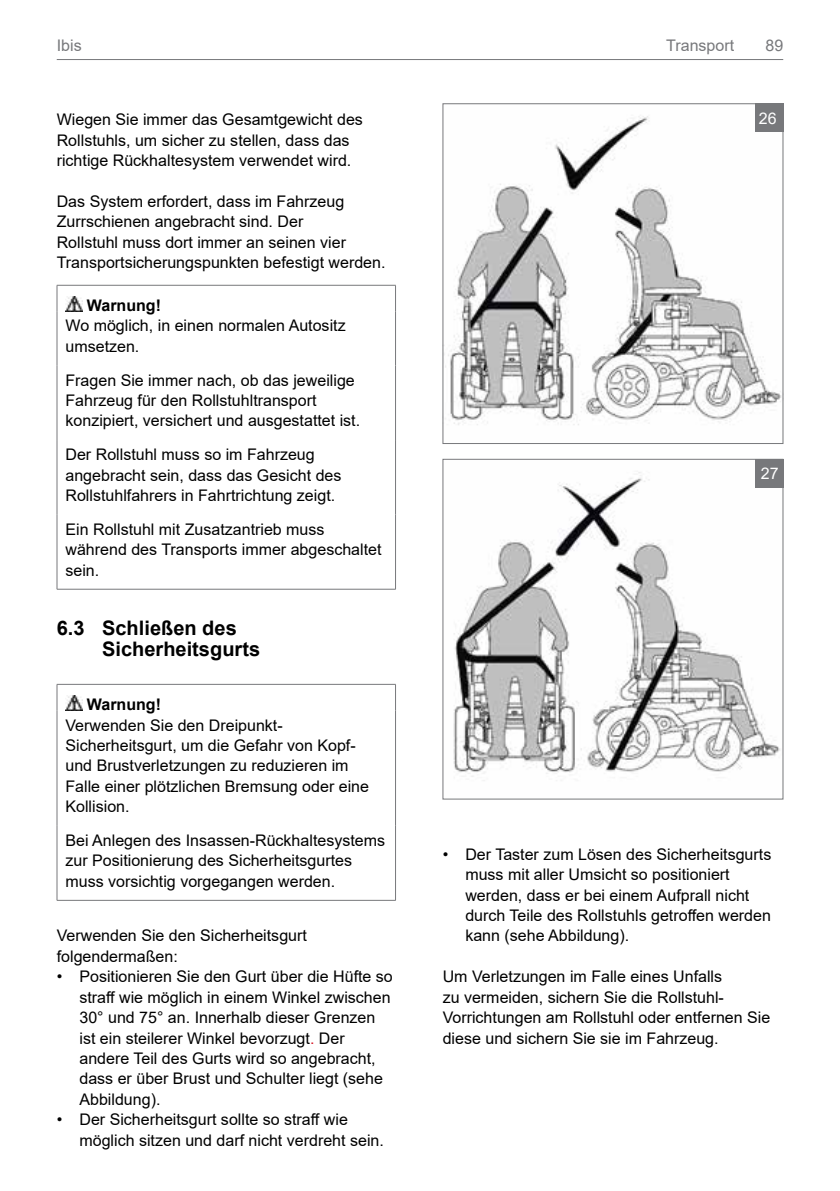
<style>
.page{position:relative;width:840px;height:1191px;background:#fff}
.page>*{position:absolute;margin:0;border:0;box-sizing:border-box;transform-origin:0 0}
.t1{font:700 20px/20.4px "Arial";color:#000}
.Regular{font:16px/20.4px "Arial";color:#000}
.Text{font:16px/20.4px "Arial";color:#000}
.Warning_Regular{font:16px/20.4px "Arial";color:#000}
.Warning_Bold{font:700 16px "Arial";color:#000}
.t2{font:16px "Arial";color:#77787b}
.t3{font:16px "Arial";color:#fff}
.s1{color:#d51826}
</style>
<div class="page">
<hr style="left:57px;top:59px;width:725px;height:1px;background:#77787b">
<img style="left:444px;top:116px;width:336px;height:309px">
<div style="left:442px;top:103px;width:340px;height:341px;border:1px solid #77787b"></div>
<img style="left:453px;top:472px;width:327px;height:309px">
<div style="left:754px;top:103px;width:28px;height:29px;background:#77787b"></div>
<div style="left:754px;top:459px;width:28px;height:28px;background:#77787b"></div>
<hr style="left:57px;top:311px;width:1px;height:54px;background:#77787b">
<hr style="left:395px;top:311px;width:1px;height:54px;background:#77787b">
<hr style="left:57px;top:365px;width:1px;height:75px;background:#77787b">
<hr style="left:395px;top:365px;width:1px;height:75px;background:#77787b">
<hr style="left:57px;top:440px;width:1px;height:74px;background:#77787b">
<hr style="left:395px;top:440px;width:1px;height:74px;background:#77787b">
<hr style="left:57px;top:514px;width:1px;height:75px;background:#77787b">
<hr style="left:395px;top:514px;width:1px;height:75px;background:#77787b">
<hr style="left:57px;top:589px;width:338px;height:1px;background:#77787b">
<hr style="left:57px;top:285px;width:338px;height:1px;background:#77787b">
<svg style="left:57px;top:285px;width:1px;height:26px"></svg>
<svg style="left:395px;top:285px;width:1px;height:26px"></svg>
<img style="left:65px;top:297px;width:17px;height:14px">
<hr style="left:57px;top:710px;width:1px;height:115px;background:#77787b">
<hr style="left:395px;top:710px;width:1px;height:115px;background:#77787b">
<hr style="left:57px;top:825px;width:1px;height:75px;background:#77787b">
<hr style="left:395px;top:825px;width:1px;height:75px;background:#77787b">
<hr style="left:57px;top:900px;width:338px;height:1px;background:#77787b">
<hr style="left:57px;top:684px;width:338px;height:1px;background:#77787b">
<svg style="left:57px;top:684px;width:1px;height:26px"></svg>
<svg style="left:395px;top:684px;width:1px;height:26px"></svg>
<img style="left:65px;top:695px;width:17px;height:15px">
<p class="t2" style="left:57px;top:34px;width:26px">Ibis</p>
<p class="t2" style="left:666px;top:34px;width:69px">Transport</p>
<p class="t2" style="left:765px;top:34px;width:19px">89</p>
<p class="Text" style="left:57px;top:109px;width:307px">Wiegen Sie immer das Gesamtgewicht des<br>Rollstuhls, um sicher zu stellen, dass das richtige Rückhaltesystem verwendet wird.</p>
<p class="Text" style="left:57px;top:191px;width:330px">Das System erfordert, dass im Fahrzeug Zurrschienen angebracht sind. Der<br>Rollstuhl muss dort immer an seinen vier Transportsicherungspunkten befestigt werden.</p>
<p class="Warning_Bold" style="left:87px;top:294px;width:76px">Warnung!</p>
<p class="Regular" style="left:65px;top:315px;width:281px">Wo möglich, in einen normalen Autositz umsetzen.</p>
<p class="Regular" style="left:65px;top:370px;width:296px">Fragen Sie immer nach, ob das jeweilige<br>Fahrzeug für den Rollstuhltransport konzipiert, versichert und ausgestattet ist.</p>
<p class="Regular" style="left:65px;top:444px;width:277px">Der Rollstuhl muss so im Fahrzeug angebracht sein, dass das Gesicht des<br>Rollstuhlfahrers in Fahrtrichtung zeigt.</p>
<p class="Warning_Regular" style="left:65px;top:519px;width:317px">Ein Rollstuhl mit Zusatzantrieb muss während des Transports immer abgeschaltet sein.</p>
<p class="t1" style="left:102px;top:618px;width:159px;text-indent:-45px">6.3 Schließen des<br>Sicherheitsgurts</p>
<p class="Warning_Bold" style="left:87px;top:693px;width:76px">Warnung!</p>
<p class="Regular" style="left:65px;top:714px;width:305px">Verwenden Sie den Dreipunkt-Sicherheitsgurt, um die Gefahr von Kopf&shy;und Brustverletzungen zu reduzieren im Falle einer plötzlichen Bremsung oder eine Kollision.</p>
<p class="Warning_Regular" style="left:65px;top:830px;width:321px">Bei Anlegen des Insassen-Rückhaltesystems zur Positionierung des Sicherheitsgurtes muss vorsichtig vorgegangen werden.</p>
<p class="Text" style="left:57px;top:925px;width:251px">Verwenden Sie den Sicherheitsgurt folgendermaßen:</p>
<p class="Regular" style="left:79px;top:966px;width:315px;text-indent:-23px">• Positionieren Sie den Gurt über die Hüfte so straff wie möglich in einem Winkel zwischen 30° und 75° an. Innerhalb dieser Grenzen ist ein steilerer Winkel bevorzugt<span class="s1">.</span> Der andere Teil des Gurts wird so angebracht, dass er über Brust und Schulter liegt (sehe Abbildung).</p>
<p class="Regular" style="left:79px;top:1109px;width:306px;text-indent:-23px">• Der Sicherheitsgurt sollte so straff wie möglich sitzen und darf nicht verdreht sein.</p>
<p class="t3" style="left:758px;top:107px;width:19px">26</p>
<p class="t3" style="left:760px;top:462px;width:19px">27</p>
<p class="Regular" style="left:465px;top:844px;width:307px;text-indent:-23px">• Der Taster zum Lösen des Sicherheitsgurts muss mit aller Umsicht so positioniert werden, dass er bei einem Aufprall nicht durch Teile des Rollstuhls getroffen werden kann (sehe Abbildung).</p>
<p class="Text" style="left:442px;top:966px;width:329px">Um Verletzungen im Falle eines Unfalls<br>zu vermeiden, sichern Sie die Rollstuhl-Vorrichtungen am Rollstuhl oder entfernen Sie diese und sichern Sie sie im Fahrzeug.</p>
</div>
